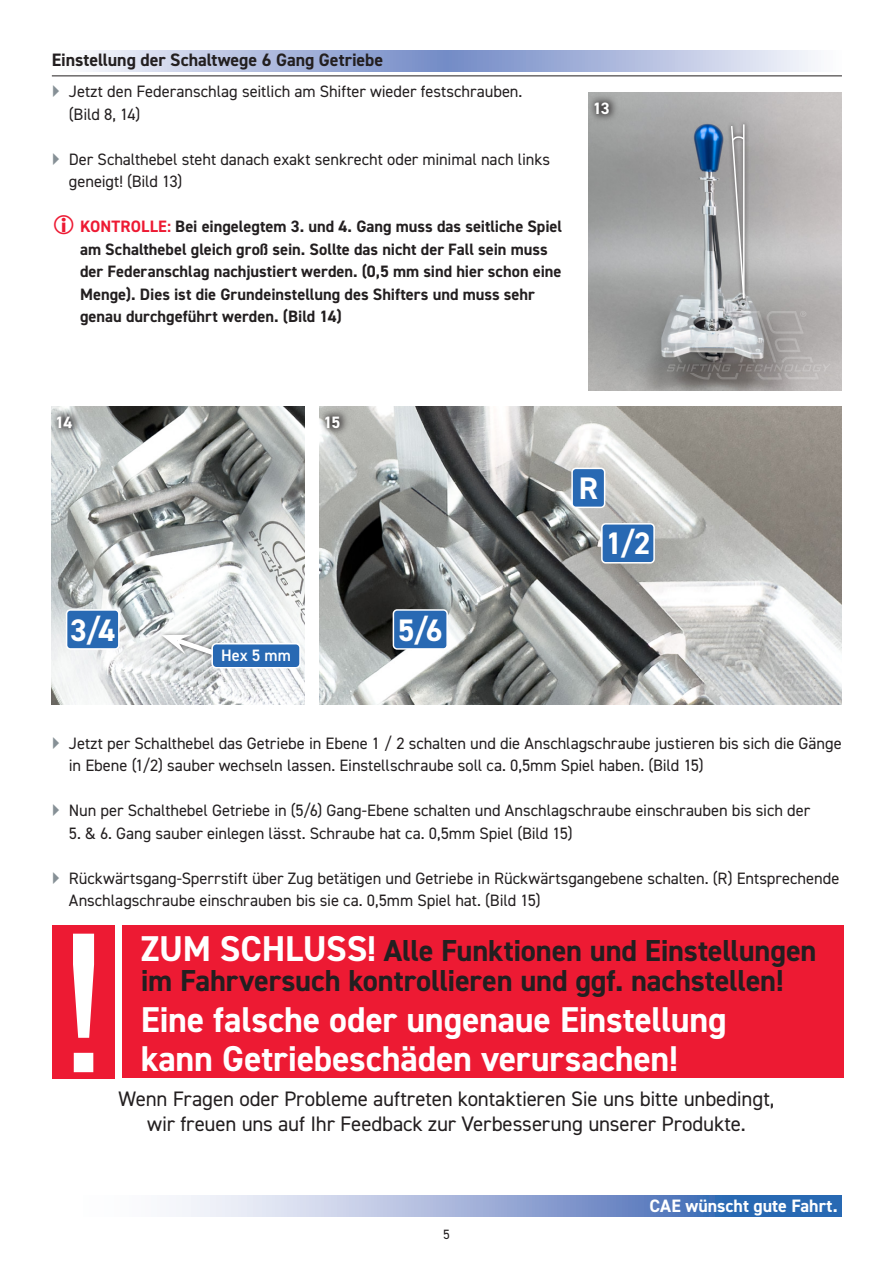
<style>
.page{position:relative;width:893px;height:1263px;background:#fff}
.page>*{position:absolute;margin:0;border:0;box-sizing:border-box;transform-origin:0 0}
.Fliesstext_halbfett_ohne_Abstand{font:193.5px "Arial";color:#fff}
.Fliesstext_normal_ohne_Abstand{font:700 36px/38.7px "DIN2014";letter-spacing:-.005em;color:#fff}
.Fliesstext_normal_ohne_Abstand-2{font:700 31.2px "DIN2014";color:#fff}
.Fliesstext_normal_ohne_Abstand-3{font:700 30.45px/30.5px "DIN2014";letter-spacing:-.005em;color:#231f20}
.Fliesstext_normal_ohne_Abstand-4{font:21px/25.2px "DIN2014";letter-spacing:-.01em;color:#231f20;text-align:center}
.Inhaltsüberschrift{font:700 18px "DIN2014";letter-spacing:-.005em;color:#231f20}
.Inhaltsüberschrift-2{font:700 18px "DIN2014";color:#fff}
.Fliesstext_normal_ohne_Abstand-5{font:16.5px/22.5px "DIN2014";letter-spacing:-.005em;color:#231f20}
.Fliesstext_normal_ohne_Abstand-6{font:700 16.5px/22.5px "DIN2014";color:#231f20}
.Fliesstext_normal_ohne_Abstand-7{font:700 16.5px "DIN2014";color:#fff}
.Fliesstext_normal_ohne_Abstand-8{font:600 16.5px "DIN2014";color:#fff}
.t1{font:13.5px "DIN2014";color:#231f20}
.s1{color:#ed1a33}
.s2{font-size:36px;color:#fff}
</style>
<div class="page">
<img style="left:588px;top:93px;width:254px;height:297px">
<img style="left:51px;top:406px;width:254px;height:298px">
<img style="left:319px;top:406px;width:523px;height:298px">
<div style="left:587px;top:93px;width:33px;height:30px;background:#231f20;opacity:.68"></div>
<div style="left:50px;top:407px;width:33px;height:30px;background:#231f20;opacity:.68"></div>
<div style="left:318px;top:407px;width:33px;height:30px;background:#231f20;opacity:.68"></div>
<svg style="left:667px;top:311px;width:164px;height:69px;background:#a5a4a4"></svg>
<svg style="left:667px;top:625px;width:164px;height:69px;background:#cacbca"></svg>
<div style="left:602px;top:524px;width:52px;height:39px;background:#2869b3;border-radius:4px"></div>
<div style="left:601px;top:523px;width:54px;height:40px;border:2px solid #fff;border-radius:4px"></div>
<div style="left:393px;top:610px;width:54px;height:39px;background:#2869b3;border-radius:4px"></div>
<div style="left:393px;top:609px;width:55px;height:41px;border:2px solid #fff;border-radius:4px"></div>
<div style="left:572px;top:468px;width:33px;height:39px;background:#2869b3;border-radius:4px"></div>
<div style="left:571px;top:468px;width:34px;height:40px;border:2px solid #fff;border-radius:4px"></div>
<div style="left:67px;top:610px;width:52px;height:39px;background:#2869b3;border-radius:4px"></div>
<div style="left:66px;top:609px;width:54px;height:41px;border:2px solid #fff;border-radius:4px"></div>
<svg style="left:129px;top:625px;width:164px;height:69px"></svg>
<div style="left:212px;top:644px;width:88px;height:24px;background:#2869b3;border-radius:4px"></div>
<div style="left:211px;top:643px;width:90px;height:25px;border:2px solid #fff;border-radius:4px"></div>
<div style="left:727px;top:120px;width:22px;height:183px;background:#231f20;opacity:.75"></div>
<svg style="left:730px;top:124px;width:16px;height:176px;background:#b0afb0"></svg>
<svg style="left:86px;top:51px;width:729px;height:21px;background:#b2bedf"></svg>
<hr style="left:52px;top:75px;width:790px;height:1px;background:#231f20">
<div style="left:123px;top:926px;width:721px;height:152px;background:#ed1a33"></div>
<div style="left:52px;top:925px;width:63px;height:153px;background:#ed1a33"></div>
<svg style="left:176px;top:1195px;width:666px;height:21px;background:#8fa8d4"></svg>
<p class="Inhaltsüberschrift" style="left:52px;top:48px;width:333px">Einstellung der Schaltwege 6 Gang Getriebe</p>
<p class="Fliesstext_normal_ohne_Abstand-5" style="left:69px;top:80px;width:455px">Jetzt den Federanschlag seitlich am Shifter wieder festschrauben. (Bild 8, 14)</p>
<p class="Fliesstext_normal_ohne_Abstand-5" style="left:69px;top:147px;width:483px">Der Schalthebel steht danach exakt senkrecht oder minimal nach links geneigt! (Bild 13)</p>
<p class="Fliesstext_normal_ohne_Abstand-6" style="left:80px;top:215px;width:484px"><span class="s1">KONTROLLE:</span> Bei eingelegtem 3. und 4. Gang muss das seitliche Spiel am Schalthebel gleich groß sein. Sollte das nicht der Fall sein muss der Federanschlag nachjustiert werden. (0,5 mm sind hier schon eine Menge). Dies ist die Grundeinstellung des Shifters und muss sehr genau durchgeführt werden. (Bild 14)</p>
<p class="Fliesstext_normal_ohne_Abstand-7" style="left:593px;top:97px;width:18px">13</p>
<p class="Fliesstext_normal_ohne_Abstand-7" style="left:55px;top:411px;width:19px">14</p>
<p class="Fliesstext_normal_ohne_Abstand-7" style="left:324px;top:411px;width:18px">15</p>
<p class="Fliesstext_normal_ohne_Abstand-2" style="left:70px;top:609px;width:47px">3/4</p>
<p class="Fliesstext_normal_ohne_Abstand-8" style="left:221px;top:644px;width:71px">Hex 5 mm</p>
<p class="Fliesstext_normal_ohne_Abstand-2" style="left:398px;top:609px;width:47px">5/6</p>
<p class="Fliesstext_normal_ohne_Abstand-2" style="left:579px;top:467px;width:21px">R</p>
<p class="Fliesstext_normal_ohne_Abstand-2" style="left:605px;top:523px;width:47px">1/2</p>
<p class="Fliesstext_normal_ohne_Abstand-5" style="left:69px;top:732px;width:774px">Jetzt per Schalthebel das Getriebe in Ebene 1 / 2 schalten und die Anschlagschraube justieren bis sich die Gänge in Ebene (1/2) sauber wechseln lassen. Einstellschraube soll ca. 0,5mm Spiel haben. (Bild 15)</p>
<p class="Fliesstext_normal_ohne_Abstand-5" style="left:69px;top:799px;width:743px">Nun per Schalthebel Getriebe in (5/6) Gang-Ebene schalten und Anschlagschraube einschrauben bis sich der</p>
<p class="Fliesstext_normal_ohne_Abstand-5" style="left:69px;top:822px;width:505px">5. &amp; 6. Gang sauber einlegen lässt. Schraube hat ca. 0,5mm Spiel (Bild 15)</p>
<p class="Fliesstext_normal_ohne_Abstand-5" style="left:69px;top:867px;width:772px">Rückwärtsgang-Sperrstift über Zug betätigen und Getriebe in Rückwärtsgangebene schalten. (R) Entsprechende<br>Anschlagschraube einschrauben bis sie ca. 0,5mm Spiel hat. (Bild 15)</p>
<p class="Fliesstext_halbfett_ohne_Abstand" style="left:56px;top:871px;width:55px">!</p>
<p class="Fliesstext_normal_ohne_Abstand-3" style="left:141px;top:935px;width:677px"><span class="s2">ZUM SCHLUSS!</span> Alle Funktionen und Einstellungen im Fahrversuch kontrollieren und ggf. nachstellen!</p>
<p class="Fliesstext_normal_ohne_Abstand" style="left:141px;top:1000px;width:587px">Eine falsche oder ungenaue Einstellung kann Getriebeschäden verursachen!</p>
<p class="Fliesstext_normal_ohne_Abstand-4" style="left:119px;top:1086px;width:657px">Wenn Fragen oder Probleme auftreten kontaktieren Sie uns bitte unbedingt, wir freuen uns auf Ihr Feedback zur Verbesserung unserer Produkte.</p>
<p class="t1" style="left:443px;top:1226px;width:8px">5</p>
<p class="Inhaltsüberschrift-2" style="left:649px;top:1193px;width:190px">CAE wünscht gute Fahrt.</p>
</div>
